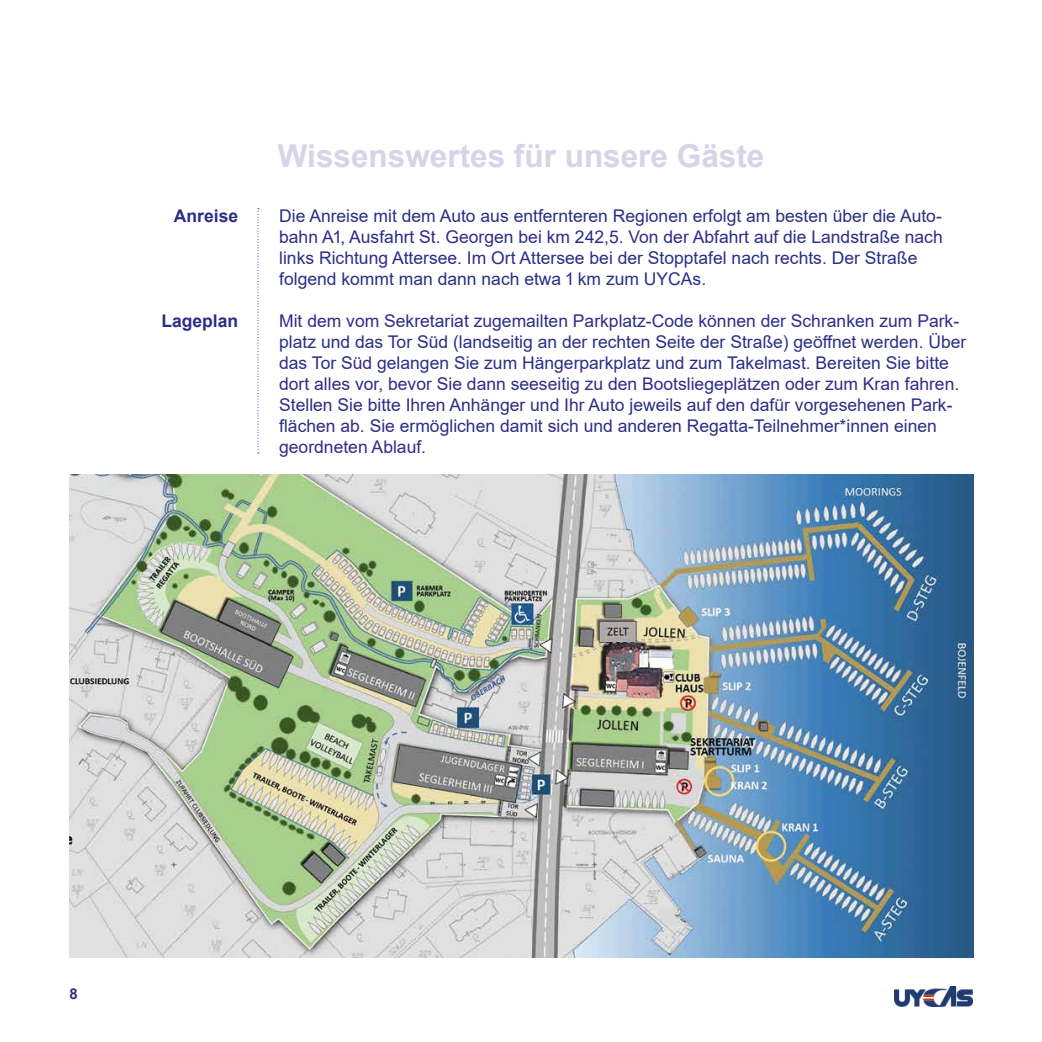
<style>
.page{position:relative;width:1042px;height:1042px;background:#fff}
.page>*{position:absolute;margin:0;border:0;box-sizing:border-box;transform-origin:0 0}
.t1{font:700 31.5px "Arial";color:#d5d5e7}
.t2{font:17.5px/21px "Arial";color:#2e2d87}
.t3{font:700 17.5px "Arial";color:#2e2d87}
.t4{font:700 14.88px "Arial";color:#2e2d87}
</style>
<div class="page">
<svg style="left:258px;top:208px;width:1px;height:245px"></svg>
<img style="left:69px;top:474px;width:905px;height:483px">
<img style="left:895px;top:986px;width:77px;height:20px">
<p class="t3" style="left:174px;top:204px;width:66px">Anreise</p>
<p class="t3" style="left:161px;top:309px;width:78px">Lageplan</p>
<h1 class="t1" style="left:278px;top:134px;width:488px">Wissenswertes für unsere Gäste</h1>
<p class="t2" style="left:279px;top:205px;width:665px">Die Anreise mit dem Auto aus entfernteren Regionen erfolgt am besten über die Auto&shy;bahn A1, Ausfahrt St. Georgen bei km 242,5. Von der Abfahrt auf die Landstraße nach links Richtung Attersee. Im Ort Attersee bei der Stopptafel nach rechts. Der Straße folgend kommt man dann nach etwa 1 km zum UYCAs.</p>
<p class="t2" style="left:279px;top:310px;width:689px">Mit dem vom Sekretariat zugemailten Parkplatz-Code können der Schranken zum Park&shy;platz und das Tor Süd (landseitig an der rechten Seite der Straße) geöffnet werden. Über das Tor Süd gelangen Sie zum Hängerparkplatz und zum Takelmast. Bereiten Sie bitte dort alles vor, bevor Sie dann seeseitig zu den Bootsliegeplätzen oder zum Kran fahren.<br>Stellen Sie bitte Ihren Anhänger und Ihr Auto jeweils auf den dafür vorgesehenen Park&shy;flächen ab. Sie ermöglichen damit sich und anderen Regatta-Teilnehmer*innen einen geordneten Ablauf.</p>
<p class="t4" style="left:69px;top:983px;width:10px">8</p>
</div>
